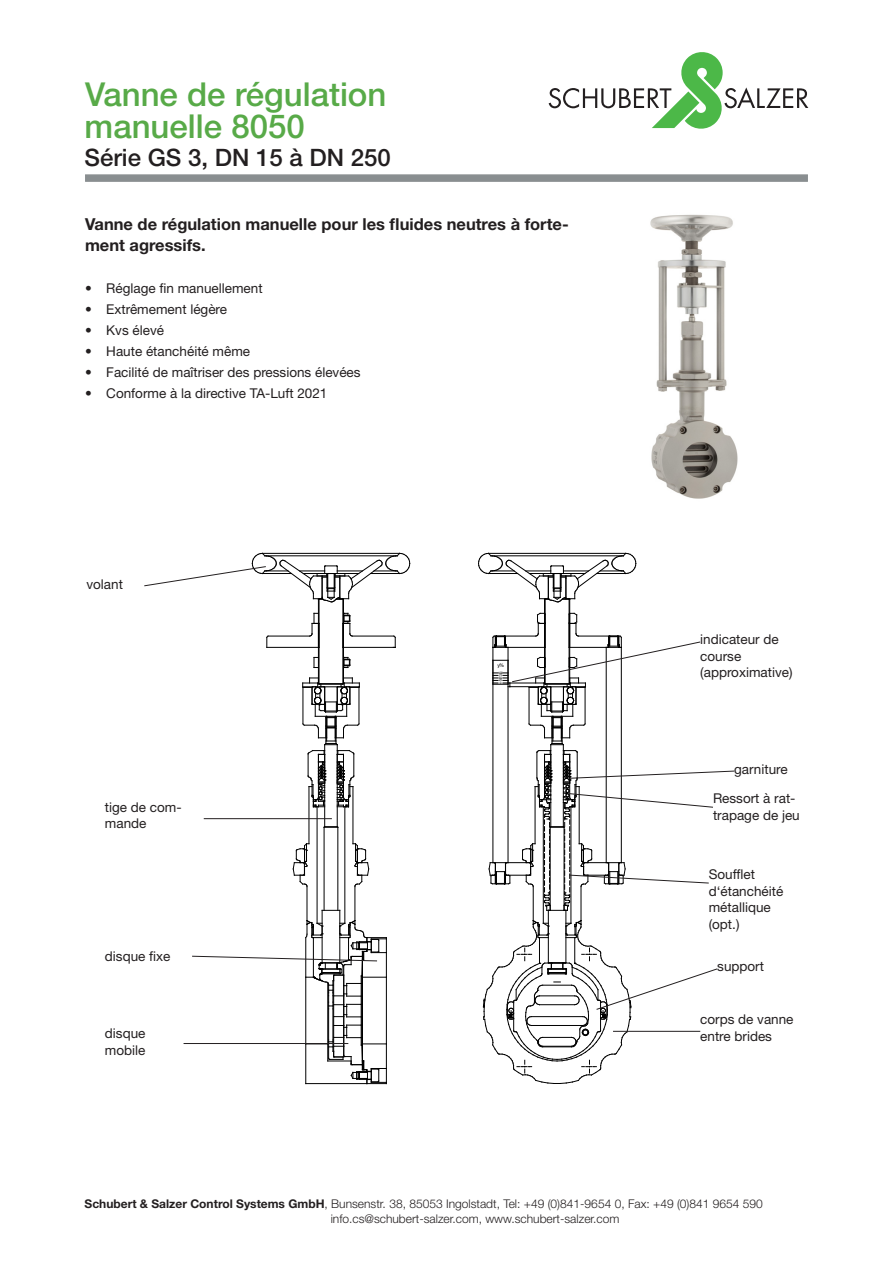
<style>
.page{position:relative;width:893px;height:1263px;background:#fff}
.page>*{position:absolute;margin:0;border:0;box-sizing:border-box;transform-origin:0 0}
.t1{font:500 33px "Helvetica Neue LT Std";color:#58aa48}
.t2{font:500 24px "Helvetica Neue LT Std";color:#231f20}
.Überschrift{font:700 16.5px/21px "Helvetica Neue LT Std";color:#231f20}
.Text{font:13.5px/16.5px "Helvetica Neue LT Std";color:#231f20}
.t3{font:300 12px/15px "Helvetica Neue LT Std";color:#231f20}
.t4{font:4.95px "Arial";color:#000;scale:1.07 1}
.t5{font:3.15px/2.5px "Arial";letter-spacing:-.095em;color:#000}
.s1{font-weight:700}
</style>
<div class="page">
<svg style="left:549px;top:52px;width:259px;height:77px"></svg>
<svg style="left:85px;top:174px;width:723px;height:8px;background:#909496"></svg>
<img style="left:650px;top:214px;width:88px;height:285px">
<svg style="left:247px;top:561px;width:390px;height:524px"></svg>
<svg style="left:314px;top:657px;width:4px;height:11px"></svg>
<svg style="left:344px;top:657px;width:7px;height:11px"></svg>
<hr style="left:352px;top:636px;width:42px;height:1px;background:#000">
<hr style="left:343px;top:647px;width:52px;height:1px;background:#000">
<svg style="left:344px;top:613px;width:8px;height:34px"></svg>
<hr style="left:268px;top:636px;width:42px;height:1px;background:#000">
<hr style="left:267px;top:647px;width:52px;height:1px;background:#000">
<svg style="left:310px;top:613px;width:8px;height:34px"></svg>
<svg style="left:393px;top:635px;width:3px;height:13px"></svg>
<svg style="left:266px;top:635px;width:3px;height:12px"></svg>
<hr style="left:545px;top:599px;width:1px;height:85px;background:#000">
<hr style="left:569px;top:599px;width:1px;height:85px;background:#000">
<hr style="left:544px;top:599px;width:1px;height:85px;background:#000">
<hr style="left:319px;top:599px;width:1px;height:85px;background:#000">
<hr style="left:343px;top:599px;width:1px;height:85px;background:#000">
<hr style="left:318px;top:599px;width:1px;height:85px;background:#000">
<svg style="left:478px;top:552px;width:158px;height:50px"></svg>
<svg style="left:293px;top:843px;width:16px;height:44px"></svg>
<svg style="left:353px;top:843px;width:16px;height:44px"></svg>
<hr style="left:353px;top:786px;width:1px;height:58px;background:#000">
<hr style="left:309px;top:786px;width:1px;height:58px;background:#000">
<hr style="left:307px;top:887px;width:1px;height:34px;background:#000">
<hr style="left:355px;top:887px;width:1px;height:34px;background:#000">
<hr style="left:317px;top:807px;width:1px;height:116px;background:#000">
<hr style="left:345px;top:807px;width:1px;height:116px;background:#000">
<hr style="left:533px;top:887px;width:1px;height:34px;background:#000">
<hr style="left:581px;top:887px;width:1px;height:34px;background:#000">
<hr style="left:543px;top:807px;width:1px;height:116px;background:#000">
<hr style="left:571px;top:807px;width:1px;height:116px;background:#000">
<hr style="left:322px;top:910px;width:1px;height:53px;background:#000">
<hr style="left:339px;top:910px;width:1px;height:53px;background:#000">
<hr style="left:324px;top:827px;width:1px;height:83px;background:#000">
<hr style="left:338px;top:827px;width:1px;height:83px;background:#000">
<hr style="left:324px;top:745px;width:1px;height:82px;background:#000">
<hr style="left:337px;top:745px;width:1px;height:82px;background:#000">
<svg style="left:322px;top:910px;width:18px;height:1px"></svg>
<svg style="left:323px;top:826px;width:16px;height:2px"></svg>
<svg style="left:302px;top:678px;width:58px;height:129px"></svg>
<hr style="left:548px;top:910px;width:1px;height:53px;background:#000">
<hr style="left:566px;top:910px;width:1px;height:53px;background:#000">
<svg style="left:144px;top:552px;width:266px;height:50px"></svg>
<hr style="left:204px;top:818px;width:128px;height:1px;background:#231f20">
<svg style="left:192px;top:920px;width:195px;height:164px"></svg>
<hr style="left:184px;top:1043px;width:164px;height:1px;background:#231f20">
<svg style="left:488px;top:612px;width:247px;height:299px"></svg>
<svg style="left:483px;top:920px;width:235px;height:164px"></svg>
<hr style="left:613px;top:1031px;width:87px;height:1px;background:#231f20">
<p class="t1" style="left:85px;top:75px;width:303px">Vanne de régulation</p>
<p class="t2" style="left:85px;top:143px;width:308px">Série GS 3, DN 15 à DN 250</p>
<p class="t1" style="left:85px;top:107px;width:222px">manuelle 8050</p>
<p class="Überschrift" style="left:85px;top:213px;width:485px">Vanne de régulation manuelle pour les fluides neutres à forte&shy;ment agressifs.</p>
<p class="Text" style="left:85px;top:280px;width:179px">• Réglage fin manuellement</p>
<p class="Text" style="left:85px;top:301px;width:144px">• Extrêmement légère</p>
<p class="Text" style="left:85px;top:322px;width:81px">• Kvs élevé</p>
<p class="Text" style="left:85px;top:343px;width:167px">• Haute étanchéité même</p>
<p class="Text" style="left:85px;top:364px;width:277px">• Facilité de maîtriser des pressions élevées</p>
<p class="Text" style="left:85px;top:385px;width:244px">• Conforme à la directive TA-Luft 2021</p>
<p class="Text" style="left:86px;top:575px;width:38px">volant</p>
<p class="Text" style="left:105px;top:798px;width:78px">tige de com&shy;mande</p>
<p class="Text" style="left:105px;top:947px;width:67px">disque fixe</p>
<p class="Text" style="left:105px;top:1025px;width:42px">disque mobile</p>
<p class="t4" style="left:497px;top:661px;width:8px">y%</p>
<p class="t5" style="left:498px;top:671px;width:6px">100<br>75<br>50<br>25<br>0</p>
<p class="Text" style="left:700px;top:631px;width:80px">indicateur de course</p>
<p class="Text" style="left:700px;top:664px;width:94px">(approximative)</p>
<p class="Text" style="left:734px;top:760px;width:55px">garniture</p>
<p class="Text" style="left:713px;top:790px;width:88px">Ressort à rat&shy;trapage de jeu</p>
<p class="Text" style="left:709px;top:866px;width:76px">Soufflet d‘étanchéité métallique (opt.)</p>
<p class="Text" style="left:717px;top:958px;width:48px">support</p>
<p class="Text" style="left:700px;top:1011px;width:95px">corps de vanne entre brides</p>
<p class="t3" style="left:331px;top:1196px;width:434px;text-indent:-246px"><span class="s1">Schubert &amp; Salzer Control Systems GmbH</span>, Bunsenstr. 38, 85053 Ingolstadt, Tel: +49 (0)841-9654 0, Fax: +49 (0)841 9654 590 info.cs@schubert-salzer.com, www.schubert-salzer.com</p>
</div>
